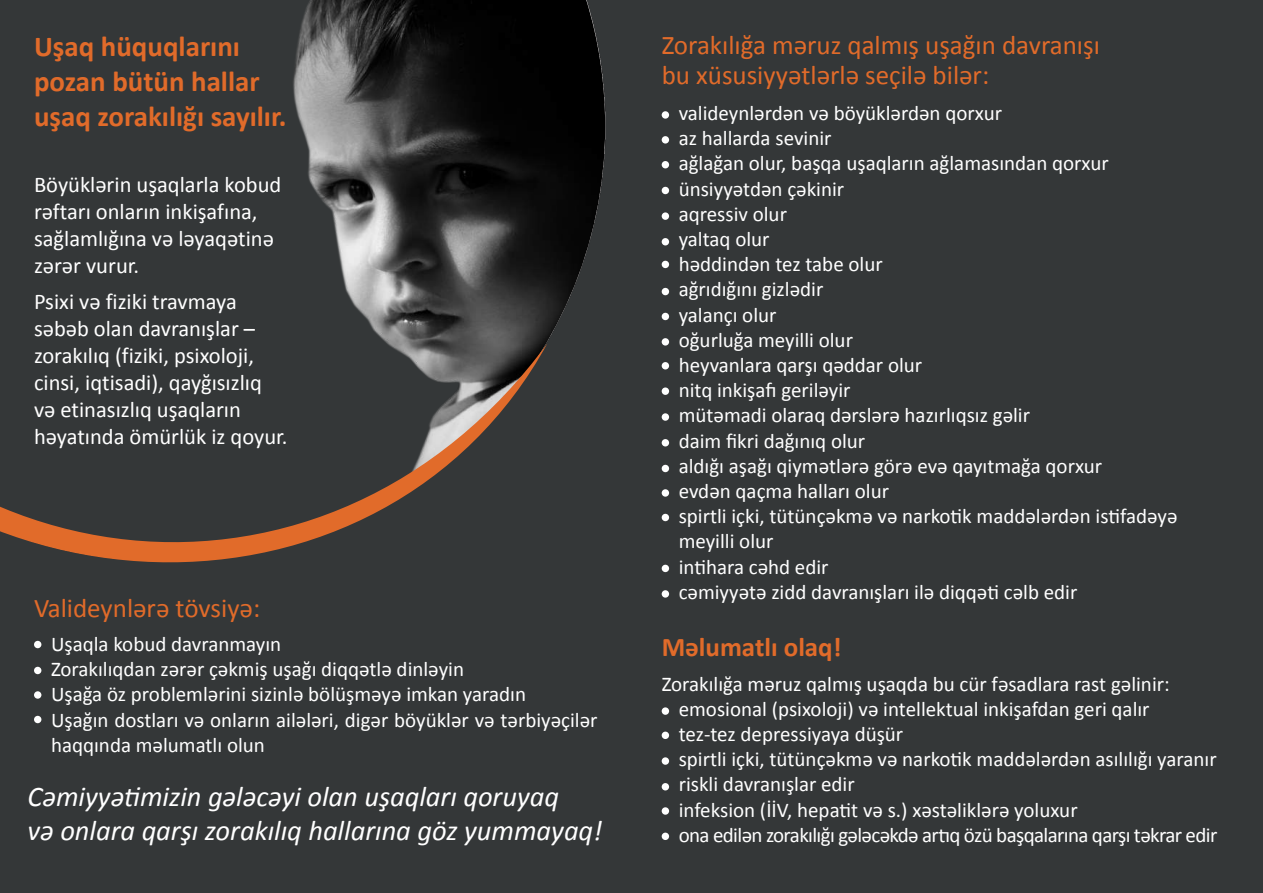
<style>
.page{position:relative;width:1263px;height:893px;background:#fff}
.page>*{position:absolute;margin:0;border:0;box-sizing:border-box;transform-origin:0 0}
.t1{font:700 28.95px/34.8px "Calibri";color:#e16b2a}
.t2{font:italic 28.5px/34.2px "Calibri";color:#fff}
.t3{font:27px/29.7px "Calibri";color:#e16b2a}
.t4{font:700 27px "Calibri";color:#e16b2a}
.t5{font:22.5px/27px "Calibri";color:#fff}
.t6{font:21px/25.2px "Calibri";color:#fff}
</style>
<div class="page">
<div style="left:0;top:0;width:631px;height:893px;background:#343738"></div>
<div style="left:614px;top:0;width:649px;height:893px;background:#343738"></div>
<div style="left:34px;top:641px;width:7px;height:7px;background:#fff;border-radius:50%"></div>
<div style="left:662px;top:111px;width:7px;height:8px;background:#fff;border-radius:50%"></div>
<div style="left:662px;top:136px;width:7px;height:8px;background:#fff;border-radius:50%"></div>
<div style="left:662px;top:161px;width:7px;height:7px;background:#fff;border-radius:50%"></div>
<div style="left:662px;top:187px;width:7px;height:7px;background:#fff;border-radius:50%"></div>
<div style="left:662px;top:212px;width:7px;height:8px;background:#fff;border-radius:50%"></div>
<div style="left:662px;top:238px;width:7px;height:7px;background:#fff;border-radius:50%"></div>
<div style="left:662px;top:261px;width:7px;height:7px;background:#fff;border-radius:50%"></div>
<div style="left:662px;top:288px;width:7px;height:7px;background:#fff;border-radius:50%"></div>
<div style="left:662px;top:313px;width:7px;height:7px;background:#fff;border-radius:50%"></div>
<div style="left:662px;top:338px;width:7px;height:8px;background:#fff;border-radius:50%"></div>
<div style="left:662px;top:362px;width:7px;height:7px;background:#fff;border-radius:50%"></div>
<div style="left:662px;top:387px;width:7px;height:8px;background:#fff;border-radius:50%"></div>
<div style="left:662px;top:413px;width:7px;height:8px;background:#fff;border-radius:50%"></div>
<div style="left:662px;top:439px;width:7px;height:7px;background:#fff;border-radius:50%"></div>
<div style="left:662px;top:465px;width:7px;height:7px;background:#fff;border-radius:50%"></div>
<div style="left:662px;top:489px;width:7px;height:8px;background:#fff;border-radius:50%"></div>
<div style="left:662px;top:514px;width:7px;height:7px;background:#fff;border-radius:50%"></div>
<div style="left:662px;top:565px;width:7px;height:7px;background:#fff;border-radius:50%"></div>
<div style="left:662px;top:590px;width:7px;height:8px;background:#fff;border-radius:50%"></div>
<div style="left:662px;top:707px;width:7px;height:8px;background:#fff;border-radius:50%"></div>
<div style="left:662px;top:732px;width:7px;height:7px;background:#fff;border-radius:50%"></div>
<div style="left:662px;top:757px;width:7px;height:8px;background:#fff;border-radius:50%"></div>
<div style="left:662px;top:783px;width:7px;height:7px;background:#fff;border-radius:50%"></div>
<div style="left:662px;top:807px;width:7px;height:8px;background:#fff;border-radius:50%"></div>
<div style="left:662px;top:833px;width:7px;height:7px;background:#fff;border-radius:50%"></div>
<div style="left:34px;top:667px;width:7px;height:7px;background:#fff;border-radius:50%"></div>
<div style="left:34px;top:716px;width:7px;height:7px;background:#fff;border-radius:50%"></div>
<div style="left:34px;top:691px;width:7px;height:8px;background:#fff;border-radius:50%"></div>
<img style="left:293px;top:0;width:313px;height:342px">
<svg style="left:0;top:259px;width:547px;height:304px"></svg>
<h1 class="t1" style="left:34px;top:29px;width:254px">Uşaq hüquqlarını pozan bütün hallar uşaq zorakılığı sayılır.</h1>
<p class="t5" style="left:34px;top:171px;width:249px">Böyüklərin uşaqlarla kobud rəftarı onların inkişafına, sağlamlığına və ləyaqətinə zərər vurur.</p>
<p class="t5" style="left:34px;top:288px;width:255px">Psixi və fiziki travmaya səbəb olan davranışlar – zorakılıq (fiziki, psixoloji, cinsi, iqtisadi), qayğısızlıq və etinasızlıq uşaqların həyatında ömürlük iz qoyur.</p>
<p class="t3" style="left:34px;top:593px;width:228px">Valideynlərə tövsiyə:</p>
<p class="t6" style="left:51px;top:632px;width:548px">Uşaqla kobud davranmayın<br>Zorakılıqdan zərər çəkmiş uşağı diqqətlə dinləyin<br>Uşağa öz problemlərini sizinlə bölüşməyə imkan yaradın<br>Uşağın dostları və onların ailələri, digər böyüklər və tərbiyəçilər haqqında məlumatlı olun</p>
<h2 class="t2" style="left:28px;top:778px;width:576px">Cəmiyyətimizin gələcəyi olan uşaqları qoruyaq<br>və onlara qarşı zorakılıq hallarına göz yummayaq!</h2>
<p class="t3" style="left:662px;top:31px;width:440px">Zorakılığa məruz qalmış uşağın davranışı bu xüsusiyyətlərlə seçilə bilər:</p>
<p class="t6" style="left:679px;top:100px;width:500px">valideynlərdən və böyüklərdən qorxur<br>az hallarda sevinir<br>ağlağan olur, başqa uşaqların ağlamasından qorxur ünsiyyətdən çəkinir<br>aqressiv olur<br>yaltaq olur<br>həddindən tez tabe olur<br>ağrıdığını gizlədir<br>yalançı olur<br>oğurluğa meyilli olur<br>heyvanlara qarşı qəddar olur<br>nitq inkişafı geriləyir<br>mütəmadi olaraq dərslərə hazırlıqsız gəlir<br>daim fikri dağınıq olur<br>aldığı aşağı qiymətlərə görə evə qayıtmağa qorxur<br>evdən qaçma halları olur<br>spirtli içki, tütünçəkmə və narkotik maddələrdən istifadəyə meyilli olur<br>intihara cəhd edir<br>cəmiyyətə zidd davranışları ilə diqqəti cəlb edir</p>
<p class="t4" style="left:662px;top:630px;width:181px">Məlumatlı olaq!</p>
<p class="t6" style="left:679px;top:671px;width:540px;text-indent:-17px">Zorakılığa məruz qalmış uşaqda bu cür fəsadlara rast gəlinir: emosional (psixoloji) və intellektual inkişafdan geri qalır<br>tez-tez depressiyaya düşür<br>spirtli içki, tütünçəkmə və narkotik maddələrdən asılılığı yaranır riskli davranışlar edir<br>infeksion (İİV, hepatit və s.) xəstəliklərə yoluxur<br>ona edilən zorakılığı gələcəkdə artıq özü başqalarına qarşı təkrar edir</p>
</div>
